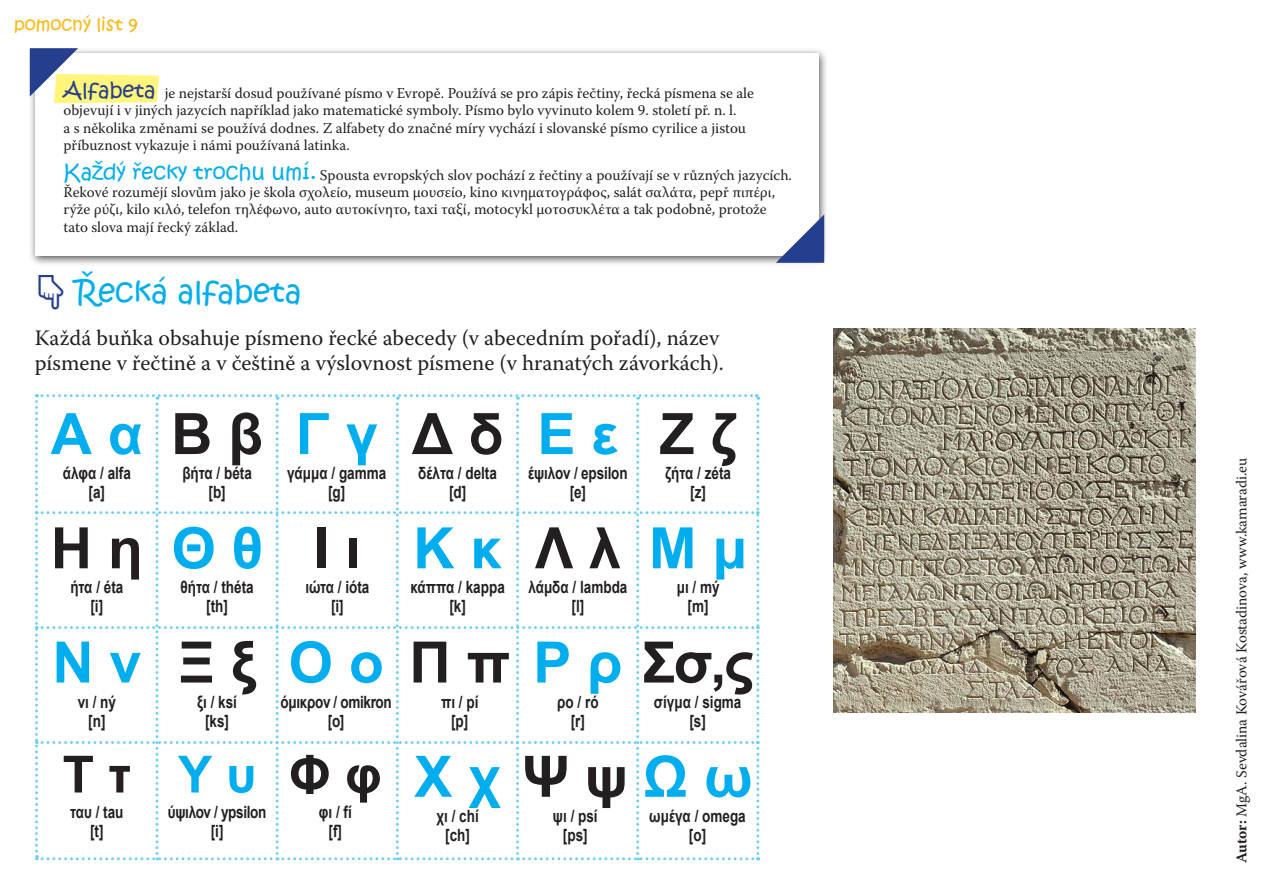
<style>
.page{position:relative;width:1263px;height:893px;background:#fff}
.page>*{position:absolute;margin:0;border:0;box-sizing:border-box;transform-origin:0 0}
.t1{font:700 57.15px "Arial";color:#231f20}
.t2{font:700 57.15px "Arial";color:#00aeef}
.t3{font:700 51.3px "Arial";color:#231f20}
.t4{font:700 51.3px "Arial";color:#00aeef}
.t5{font:30.75px "Kristen ITC Regular CE";color:#00aeef}
.t6{font:21.9px/25.2px "Warnock Pro";color:#231f20}
.t7{font:18px "Kristen ITC Regular CE";color:#fcb814}
.t8{font:700 16.95px/19px "Arial";color:#231f20;text-align:center;scale:.8 1}
.t9{font:700 16.95px/19px "Arial";letter-spacing:-.025em;color:#231f20;text-align:center;scale:.8 1}
.t10{font:15px/17.2px "Warnock Pro";color:#231f20}
.s1{font-family:"Kristen ITC Regular CE";font-size:21px;color:#253f8e}
.s2{font-family:"Kristen ITC Regular CE";font-size:21px;color:#00aeef}
.s3{color:#253f8e}
.s4{color:#00aeef}
.s5{color:#231f20}
.s6{font-weight:700}
</style>
<div class="page">
<div style="left:28px;top:47px;width:801px;height:219px;background:#231f20;opacity:.75"></div>
<div style="left:35px;top:54px;width:784px;height:202px;background:#fff"></div>
<svg style="left:30px;top:48px;width:129px;height:55px"></svg>
<svg style="left:776px;top:214px;width:48px;height:49px"></svg>
<img style="left:833px;top:328px;width:363px;height:385px">
<svg style="left:35px;top:394px;width:724px;height:466px"></svg>
<p class="t7" style="left:14px;top:12px;width:125px">pomocný list 9</p>
<p class="t10" style="left:64px;top:84px;width:692px"><span class="s1">Alfabeta</span> je nejstarší dosud používané písmo v Evropě. Používá se pro zápis řečtiny, řecká písmena se ale objevují i v jiných jazycích například jako matematické symboly. Písmo bylo vyvinuto kolem 9. století př. n. l.<br>a s několika změnami se používá dodnes. Z alfabety do značné míry vychází i slovanské písmo cyrilice a jistou příbuznost vykazuje i námi používaná latinka.</p>
<p class="t10" style="left:64px;top:166px;width:730px"><span class="s2">Každý řecky trochu umí.</span> Spousta evropských slov pochází z řečtiny a používají se v různých jazycích.<br>Řekové rozumějí slovům jako je škola σχολείο, museum μουσείο, kino κινηματογράφος, salát σαλάτα, pepř πιπέρι, rýže ρύζι, kilo κιλό, telefon τηλέφωνο, auto αυτοκίνητο, taxi ταξί, motocykl μοτοσυκλέτα a tak podobně, protože tato slova mají řecký základ.</p>
<h3 class="t5" style="left:35px;top:271px;width:268px"><span class="s3">☟</span> Řecká alfabeta</h3>
<h3 class="t6" style="left:35px;top:325px;width:691px">Každá buňka obsahuje písmeno řecké abecedy (v abecedním pořadí), název písmene v řečtině a v češtině a výslovnost písmene (v hranatých závorkách).</h3>
<h1 class="t2" style="left:51px;top:394px;width:94px">Α α</h1>
<p class="t8" style="left:63px;top:464px;width:87px">άλφα / alfa [a]</p>
<h1 class="t1" style="left:51px;top:508px;width:94px">Η η</h1>
<p class="t8" style="left:70px;top:578px;width:68px">ήτα / éta [i]</p>
<h1 class="t2" style="left:52px;top:622px;width:90px">Ν ν</h1>
<p class="t8" style="left:78px;top:692px;width:49px">νι / ný [n]</p>
<h2 class="t3" style="left:63px;top:738px;width:70px">Τ τ</h2>
<p class="t8" style="left:70px;top:802px;width:68px">ταυ / tau [t]</p>
<h1 class="t1" style="left:171px;top:394px;width:94px">Β β</h1>
<p class="t8" style="left:182px;top:464px;width:88px">βήτα / béta [b]</p>
<h1 class="t2" style="left:171px;top:508px;width:93px">Θ θ</h1>
<p class="t8" style="left:181px;top:578px;width:93px">θήτα / théta [th]</p>
<h1 class="t1" style="left:178px;top:622px;width:80px">Ξ ξ</h1>
<p class="t8" style="left:197px;top:692px;width:51px">ξι / ksí [ks]</p>
<h2 class="t4" style="left:178px;top:738px;width:80px">Υ υ</h2>
<p class="t9" style="left:168px;top:802px;width:125px">ύψιλον / ypsilon [i]</p>
<h1 class="t2" style="left:296px;top:394px;width:84px">Γ γ</h1>
<p class="t8" style="left:287px;top:464px;width:126px">γάμμα / gamma [g]</p>
<h1 class="t1" style="left:314px;top:508px;width:49px">Ι ι</h1>
<p class="t8" style="left:305px;top:578px;width:82px">ιώτα / ióta [i]</p>
<h1 class="t1" style="left:412px;top:394px;width:93px">Δ δ</h1>
<p class="t8" style="left:418px;top:464px;width:100px">δέλτα / delta [d]</p>
<h1 class="t2" style="left:413px;top:508px;width:91px">Κ κ</h1>
<p class="t8" style="left:410px;top:578px;width:120px">κάππα / kappa [k]</p>
<h1 class="t2" style="left:537px;top:394px;width:83px">Ε ε</h1>
<p class="t8" style="left:528px;top:464px;width:126px">έψιλον / epsilon [e]</p>
<h1 class="t1" style="left:535px;top:508px;width:87px">Λ λ</h1>
<p class="t8" style="left:528px;top:578px;width:125px">λάμδα / lambda [l]</p>
<h1 class="t1" style="left:660px;top:394px;width:79px">Ζ ζ</h1>
<p class="t8" style="left:665px;top:464px;width:84px">ζήτα / zéta [z]</p>
<h1 class="t2" style="left:649px;top:508px;width:100px">Μ μ</h1>
<p class="t8" style="left:677px;top:578px;width:55px">μι / mý [m]</p>
<h1 class="t1" style="left:289px;top:622px;width:467px"><span class="s4">Ο ο</span> Π π <span class="s4">Ρ ρ</span> Σσ,ς</h1>
<p class="t9" style="left:281px;top:692px;width:141px">όμικρον / omikron [o]</p>
<p class="t8" style="left:441px;top:692px;width:48px">πι / pí [p]</p>
<p class="t8" style="left:557px;top:692px;width:53px">ρο / ró [r]</p>
<p class="t8" style="left:654px;top:692px;width:111px">σίγμα / sigma [s]</p>
<h2 class="t3" style="left:289px;top:738px;width:95px">Φ φ</h2>
<p class="t8" style="left:319px;top:802px;width:43px">φι / fí [f]</p>
<h1 class="t2" style="left:414px;top:736px;width:340px">Χ χ <span class="s5">Ψ ψ</span> Ω ω</h1>
<p class="t8" style="left:436px;top:806px;width:54px">χι / chí [ch]</p>
<p class="t8" style="left:553px;top:806px;width:57px">ψι / psí [ps]</p>
<p class="t8" style="left:649px;top:806px;width:122px">ωμέγα / omega [o]</p>
<p class="t10" style="left:1232px;top:863px;width:407px;rotate:-90deg"><span class="s6">Autor:</span> MgA. Sevdalina Kovářová Kostadinova, www.kamaradi.eu</p>
</div>
